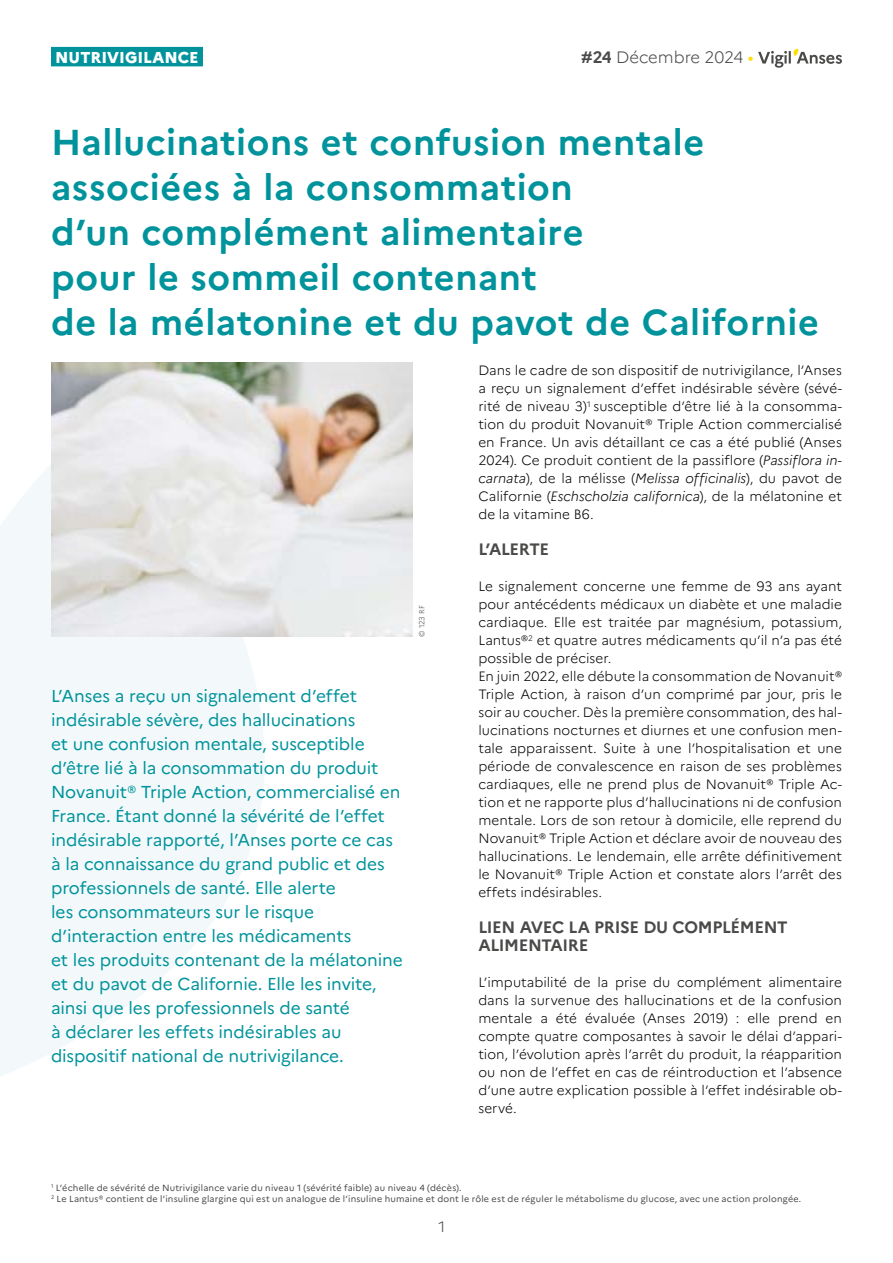
<style>
.page{position:relative;width:893px;height:1263px;background:#fff}
.page>*{position:absolute;margin:0;border:0;box-sizing:border-box;transform-origin:0 0}
.t1{font:700 36px/45px "Marianne";letter-spacing:.015em;color:#00939c}
.t2{font:17.25px/24px "Marianne";letter-spacing:-.01em;color:#00939c}
.t3{font:700 16.5px/18px "Marianne";letter-spacing:-.02em;color:#4a4a49}
.t4{font:300 16.5px "Marianne";color:#4a4a49}
.t5{font:800 15.75px "Marianne";color:#fff}
.t6{font:300 15px "Marianne";color:#4a4a49}
.t7{font:300 13.5px/18px "Marianne";color:#000;text-align:justify}
.t8{font:9px/10.5px "Marianne";letter-spacing:.02em;color:#4a4a49}
.t9{font:300 7.5px "Marianne";color:#4a4a49}
.s1{font-weight:700}
.s2{font-weight:400;color:#fd0}
.s3{font-style:italic}
</style>
<div class="page">
<svg style="left:0;top:464px;width:264px;height:612px;fill:#f3f9fa"></svg>
<img style="left:51px;top:362px;width:361px;height:275px">
<div style="left:51px;top:47px;width:152px;height:19px;background:#00939c"></div>
<svg style="left:758px;top:49px;width:84px;height:19px"></svg>
<p class="t5" style="left:55px;top:45px;width:145px">NUTRIVIGILANCE</p>
<p class="t4" style="left:581px;top:45px;width:174px"><span class="s1">#24</span> Décembre 2024 <span class="s2">•</span></p>
<h1 class="t1" style="left:51px;top:116px;width:769px">Hallucinations et confusion mentale associées à la consommation<br>d’un complément alimentaire<br>pour le sommeil contenant<br>de la mélatonine et du pavot de Californie</h1>
<p class="t9" style="left:416px;top:637px;width:33px;rotate:-90deg">© 123 RF</p>
<p class="t2" style="left:51px;top:682px;width:353px">L’Anses a reçu un signalement d’effet indésirable sévère, des hallucinations<br>et une confusion mentale, susceptible d’être lié à la consommation du produit Novanuit® Triple Action, commercialisé en France. Étant donné la sévérité de l’effet indésirable rapporté, l’Anses porte ce cas à la connaissance du grand public et des professionnels de santé. Elle alerte<br>les consommateurs sur le risque d’interaction entre les médicaments<br>et les produits contenant de la mélatonine et du pavot de Californie. Elle les invite, ainsi que les professionnels de santé<br>à déclarer les effets indésirables au dispositif national de nutrivigilance.</p>
<p class="t7" style="left:478px;top:360px;width:365px">Dans le cadre de son dispositif de nutrivigilance, l’Anses a reçu un signalement d’effet indésirable sévère (sévé&shy;rité de niveau 3)<sup>1</sup> susceptible d’être lié à la consomma&shy;tion du produit Novanuit® Triple Action commercialisé en France. Un avis détaillant ce cas a été publié (Anses 2024). Ce produit contient de la passiflore (<span class="s3">Passiflora in&shy;carnata</span>), de la mélisse (<span class="s3">Melissa officinalis</span>), du pavot de Californie (<span class="s3">Eschscholzia californica</span>), de la mélatonine et de la vitamine B6.</p>
<p class="t3" style="left:478px;top:539px;width:72px">L’ALERTE</p>
<p class="t7" style="left:478px;top:576px;width:365px;text-align:left">Le signalement concerne une femme de 93 ans ayant pour antécédents médicaux un diabète et une maladie cardiaque. Elle est traitée par magnésium, potassium, Lantus®<sup>2</sup> et quatre autres médicaments qu’il n’a pas été possible de préciser.<br>En juin 2022, elle débute la consommation de Novanuit® Triple Action, à raison d’un comprimé par jour, pris le soir au coucher. Dès la première consommation, des hal&shy;lucinations nocturnes et diurnes et une confusion men&shy;tale apparaissent. Suite à une l’hospitalisation et une période de convalescence en raison de ses problèmes cardiaques, elle ne prend plus de Novanuit® Triple Ac&shy;tion et ne rapporte plus d’hallucinations ni de confusion mentale. Lors de son retour à domicile, elle reprend du Novanuit® Triple Action et déclare avoir de nouveau des hallucinations. Le lendemain, elle arrête définitivement le Novanuit® Triple Action et constate alors l’arrêt des effets indésirables.</p>
<p class="t3" style="left:478px;top:917px;width:311px">LIEN AVEC LA PRISE DU COMPLÉMENT<br>ALIMENTAIRE</p>
<p class="t7" style="left:478px;top:972px;width:365px">L’imputabilité de la prise du complément alimentaire dans la survenue des hallucinations et de la confusion mentale a été évaluée (Anses 2019) : elle prend en compte quatre composantes à savoir le délai d’appari&shy;tion, l’évolution après l’arrêt du produit, la réapparition ou non de l’effet en cas de réintroduction et l’absence d’une autre explication possible à l’effet indésirable ob&shy;servé.</p>
<p class="t8" style="left:51px;top:1182px;width:752px"><sup>1</sup> L’échelle de sévérité de Nutrivigilance varie du niveau 1 (sévérité faible) au niveau 4 (décès).<br><sup>2</sup> Le Lantus® contient de l’insuline glargine qui est un analogue de l’insuline humaine et dont le rôle est de réguler le métabolisme du glucose, avec une action prolongée.</p>
<p class="t6" style="left:439px;top:1215px;width:8px">1</p>
</div>
